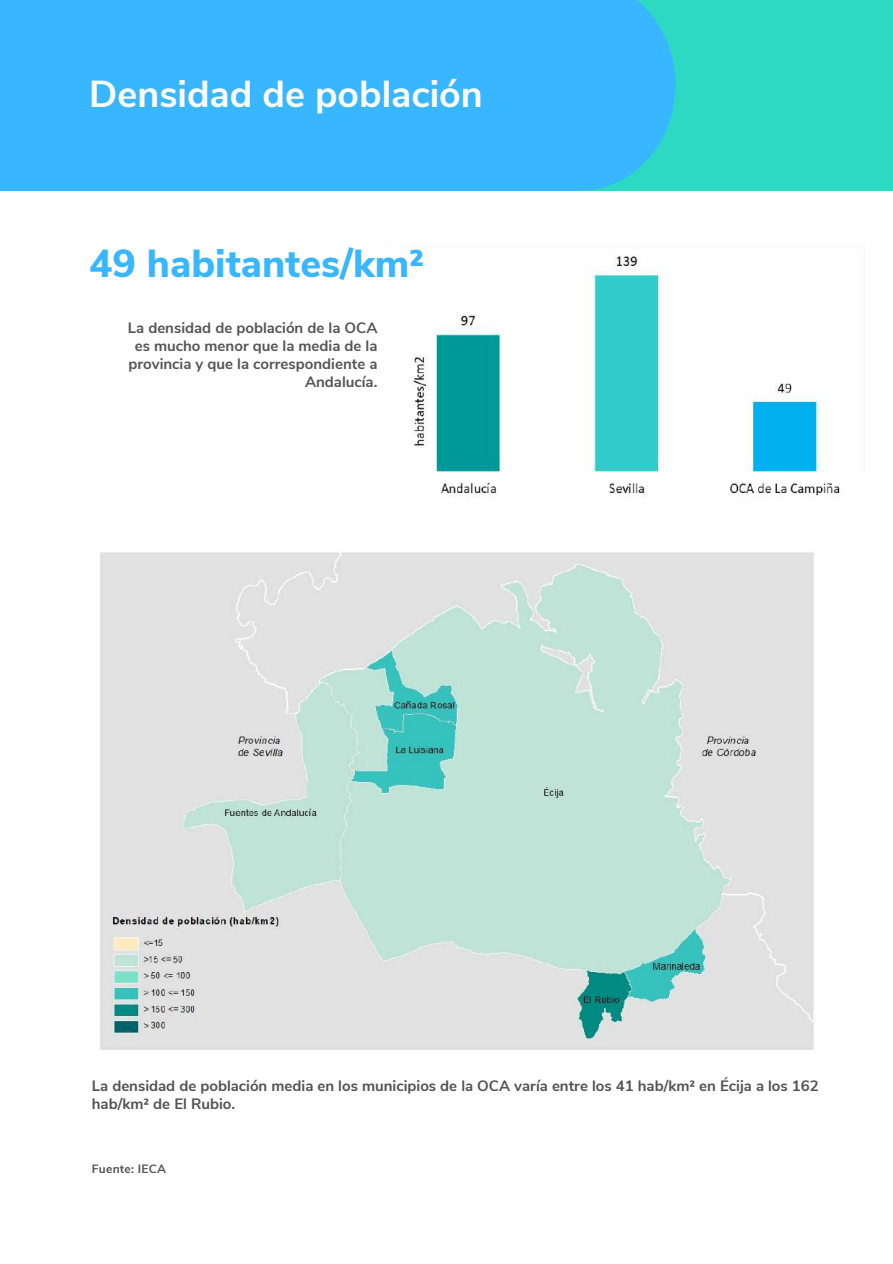
<style>
.page{position:relative;width:893px;height:1264px;background:#fff}
.page>*{position:absolute;margin:0;border:0;box-sizing:border-box;transform-origin:0 0}
.t1{font:800 39px "Nunito Sans";color:#38b6ff}
.t2{font:700 37.5px "Nunito Sans";color:#fff}
.t3{font:700 15px/18px "Nunito Sans";color:#525252}
.t4{font:700 15px/18px "Nunito Sans";color:#545454;text-align:right}
.t5{font:700 12px "Nunito Sans";letter-spacing:.02em;color:#525252}
</style>
<div class="page">
<div style="left:580px;top:0;width:312px;height:191px;background:#2ed9c3"></div>
<div style="left:0;top:0;width:580px;height:191px;background:#38b6ff"></div>
<svg style="left:580px;top:0;width:95px;height:190px"></svg>
<img style="left:412px;top:255px;width:431px;height:242px">
<img style="left:100px;top:552px;width:714px;height:498px">
<h2 class="t2" style="left:89px;top:69px;width:395px">Densidad de población</h2>
<h1 class="t1" style="left:89px;top:238px;width:336px">49 habitantes/km²</h1>
<p class="t4" style="left:128px;top:319px;width:251px">La densidad de población de la OCA es mucho menor que la media de la provincia y que la correspondiente a<br>Andalucía.</p>
<p class="t3" style="left:92px;top:1076px;width:728px">La densidad de población media en los municipios de la OCA varía entre los 41 hab/km² en Écija a los 162 hab/km² de El Rubio.</p>
<p class="t5" style="left:92px;top:1160px;width:76px">Fuente: IECA</p>
</div>
